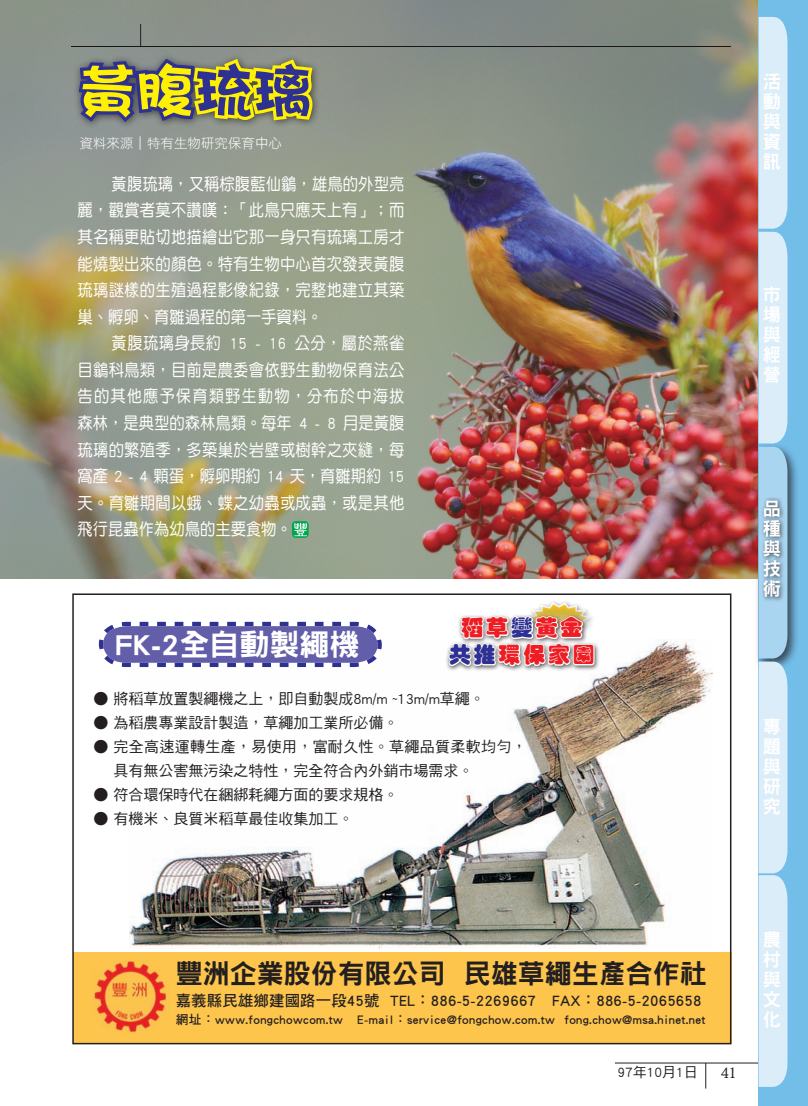
<style>
.page{position:relative;width:808px;height:1106px;background:#fff}
.page>*{position:absolute;margin:0;border:0;box-sizing:border-box;transform-origin:0 0}
.大標{font:58.5px "DF Hai Bao Std W9";color:#fff101}
.中標{font:30px "DF Hei Std W9";color:#fff}
.正常{font:27px "DF Hei Std W9";color:#231f20}
.正常-2{font:900 22.5px "Ovlap Round";letter-spacing:.1em;color:#ee1d23}
.段落樣式3{font:18.15px/20.1px "DF Hei Std W9";color:#fff;text-align:justify}
.內文{font:16.95px/26.5px "DF Yuan Std W5";letter-spacing:.015em;color:#fff;text-align:justify;scale:.9 1}
.正常-3{font:15.45px "DF Hei Std W7";letter-spacing:.01em;color:#231f20}
.小粗黑{font:15px/23.9px "DF Hei Std W5";color:#231f20}
.t1{font:15px "Calisto";color:#231f20}
.正常-4{font:13.95px "DF Hei Std W5";color:#231f20}
.大標-2{font:13.5px "DF Li Hei Std W3";color:#fff}
.正常-5{font:12.75px "DF Hei Std W7";letter-spacing:.03em;color:#231f20}
.s1{color:#2e3092}
</style>
<div class="page">
<img style="left:0;top:0;width:758px;height:578px">
<svg style="left:292px;top:521px;width:17px;height:17px"></svg>
<svg style="left:294px;top:523px;width:13px;height:13px"></svg>
<svg style="left:140px;top:24px;width:1px;height:23px"></svg>
<hr style="left:71px;top:47px;width:660px;height:2px;background:#231f20;opacity:.3">
<div style="left:72px;top:51px;width:249px;height:78px;background:#8d938e"></div>
<svg style="left:76px;top:56px;width:240px;height:69px"></svg>
<svg style="left:616px;top:1063px;width:82px;height:1px"></svg>
<svg style="left:719px;top:1063px;width:18px;height:1px"></svg>
<hr style="left:615px;top:1062px;width:143px;height:1px;background:#231f20">
<svg style="left:705px;top:1063px;width:1px;height:25px"></svg>
<div style="left:758px;top:0;width:50px;height:1106px;background:#73bde9"></div>
<div style="left:755px;top:443px;width:45px;height:227px;background:#231f20;opacity:.75"></div>
<svg style="left:759px;top:17px;width:28px;height:1070px;background:#cbe2f2"></svg>
<img style="left:129px;top:640px;width:583px;height:308px">
<div style="left:73px;top:951px;width:658px;height:92px;background:#fec54d"></div>
<img style="left:93px;top:960px;width:74px;height:73px">
<div style="left:445px;top:612px;width:155px;height:59px;background:#231f20;opacity:.75"></div>
<svg style="left:447px;top:601px;width:149px;height:67px"></svg>
<svg style="left:98px;top:621px;width:286px;height:48px"></svg>
<div style="left:72px;top:593px;width:659px;height:451px;border:2px solid #231f20"></div>
<p class="大標" style="left:78px;top:59px;width:235px">黃腹<span class="s1">琉璃</span></p>
<p class="大標-2" style="left:80px;top:136px;width:204px">資料來源｜特有生物研究保育中心</p>
<p class="內文" style="left:78px;top:170px;width:365px;text-indent:34px">黃腹琉璃，又稱棕腹藍仙鶲，雄鳥的外型亮麗，觀賞者莫不讚嘆：「此鳥只應天上有」；而其名稱更貼切地描繪出它那一身只有琉璃工房才能燒製出來的顏色。特有生物中心首次發表黃腹琉璃謎樣的生殖過程影像紀錄，完整地建立其築巢、孵卵、育雛過程的第一手資料。</p>
<p class="內文" style="left:78px;top:330px;width:365px;text-indent:34px">黃腹琉璃身長約 15 - 16 公分，屬於燕雀目鶲科鳥類，目前是農委會依野生動物保育法公告的其他應予保育類野生動物，分布於中海拔森林，是典型的森林鳥類。每年 4 - 8 月是黃腹琉璃的繁殖季，多築巢於岩壁或樹幹之夾縫，每窩產 2 - 4 顆蛋，孵卵期約 14 天，育雛期約 15天。育雛期間以蛾、蝶之幼蟲或成蟲，或是其他飛行昆蟲作為幼鳥的主要食物。</p>
<p class="中標" style="left:115px;top:628px;width:246px">FK-2全自動製繩機</p>
<p class="正常-2" style="left:461px;top:616px;width:123px">稻草<span class="s1">變</span>黃金</p>
<p class="正常-2" style="left:449px;top:643px;width:148px"><span class="s1">共推</span>環保家園</p>
<p class="小粗黑" style="left:94px;top:686px;width:393px">● 將稻草放置製繩機之上，即自動製成8m/m ~13m/m草繩。</p>
<p class="小粗黑" style="left:94px;top:710px;width:306px">● 為稻農專業設計製造，草繩加工業所必備。</p>
<p class="小粗黑" style="left:114px;top:734px;width:415px;text-indent:-20px">● 完全高速運轉生產，易使用，富耐久性。草繩品質柔軟均勻，具有無公害無污染之特性，完全符合內外銷市場需求。</p>
<p class="小粗黑" style="left:94px;top:782px;width:306px">● 符合環保時代在綑綁耗繩方面的要求規格。</p>
<p class="小粗黑" style="left:94px;top:806px;width:261px">● 有機米、良質米稻草最佳收集加工。</p>
<p class="段落樣式3" style="left:763px;top:71px;width:19px">活動與資訊</p>
<p class="段落樣式3" style="left:763px;top:284px;width:19px">市場與經營</p>
<p class="段落樣式3" style="left:763px;top:498px;width:19px">品種與技術</p>
<p class="段落樣式3" style="left:763px;top:715px;width:19px">專題與研究</p>
<p class="正常" style="left:176px;top:958px;width:532px">豐洲企業股份有限公司 民雄草繩生產合作社</p>
<p class="正常-3" style="left:176px;top:991px;width:527px">嘉義縣民雄鄉建國路一段45號 TEL：886-5-2269667 FAX：886-5-2065658</p>
<p class="正常-5" style="left:176px;top:1012px;width:531px">網址：www.fongchowcom.tw E-mail：service@fongchow.com.tw fong.chow@msa.hinet.net</p>
<p class="正常-4" style="left:618px;top:1064px;width:82px">97年10月1日</p>
<p class="t1" style="left:721px;top:1064px;width:17px">41</p>
<p class="段落樣式3" style="left:763px;top:929px;width:19px">農村與文化</p>
<p class="段落樣式3" style="left:763px;top:930px;width:19px">活動</p>
<p class="段落樣式3" style="left:763px;top:990px;width:19px">資訊</p>
</div>
